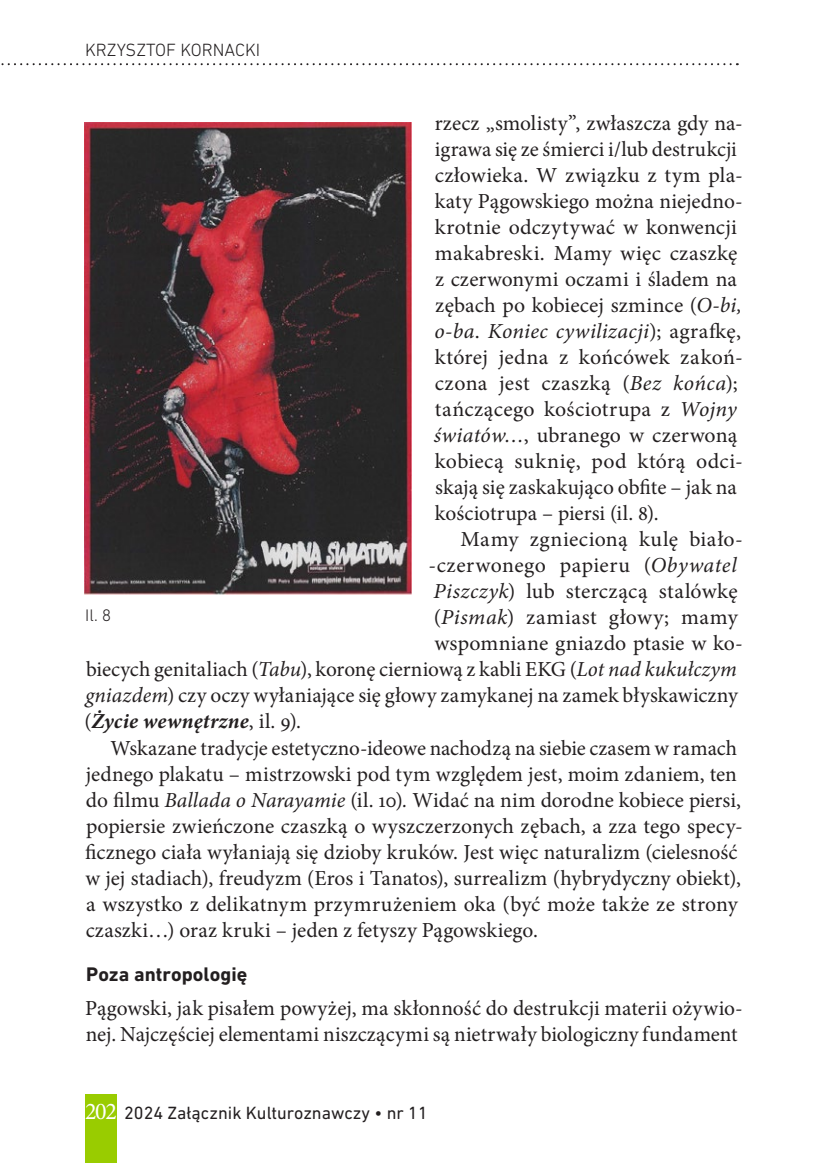
<style>
.page{position:relative;width:823px;height:1163px;background:#fff}
.page>*{position:absolute;margin:0;border:0;box-sizing:border-box;transform-origin:0 0}
.t1{font:21.4px/26px "Minion Pro";letter-spacing:.005em;color:#231f20}
.t2{font:21.4px "Minion Pro";letter-spacing:.03em;color:#231f20}
.t3{font:italic 700 21.4px "Minion Pro";letter-spacing:.01em;color:#231f20}
.t4{font:700 20px "DIN Next LT Pro";letter-spacing:.005em;color:#231f20}
.t5{font:18px "DIN Next LT Pro";color:#231f20}
.t6{font:300 18px "DIN Next LT Pro";color:#231f20}
.t7{font:300 17px "DIN Next LT Pro";color:#231f20}
.s1{font-style:italic}
.s2{font-weight:400;font-style:normal}
.s3{font-family:"Minion Pro";font-size:24px;color:#fff}
</style>
<div class="page">
<div style="left:85px;top:1093px;width:31px;height:69px;background:#9c0"></div>
<svg style="left:1px;top:63px;width:736px;height:2px"></svg>
<img style="left:84px;top:122px;width:327px;height:472px">
<p class="t6" style="left:85px;top:39px;width:176px">KRZYSZTOF KORNACKI</p>
<p class="t1" style="left:433px;top:110px;width:310px">rzecz „smolisty”, zwłaszcza gdy na&shy;igrawa się ze śmierci i/lub destrukcji człowieka. W związku z tym pla&shy;katy Pągowskiego można niejedno&shy;krotnie odczytywać w konwencji makabreski. Mamy więc czaszkę z czerwonymi oczami i śladem na zębach po kobiecej szmince (<span class="s1">O-bi, o-ba</span>. <span class="s1">Koniec cywilizacji</span>); agrafkę, której jedna z końcówek zakoń&shy;czona jest czaszką (<span class="s1">Bez końca</span>); tańczącego kościotrupa z <span class="s1">Wojny światów…</span>, ubranego w czerwoną kobiecą suknię, pod którą odci&shy;skają się zaskakująco obfite – jak na kościotrupa – piersi (il. 8).</p>
<p class="t1" style="left:460px;top:526px;width:284px">Mamy zgniecioną kulę biało-</p>
<p class="t1" style="left:428px;top:552px;width:310px">-czerwonego papieru (<span class="s1">Obywatel</span></p>
<p class="t1" style="left:433px;top:578px;width:305px"><span class="s1">Piszczyk</span>) lub sterczącą stalówkę</p>
<p class="t2" style="left:433px;top:603px;width:305px">(<span class="s1">Pismak</span>) zamiast głowy; mamy</p>
<p class="t1" style="left:434px;top:630px;width:310px">wspomniane gniazdo ptasie w ko-</p>
<p class="t1" style="left:86px;top:656px;width:652px">biecych genitaliach (<span class="s1">Tabu</span>), koronę cierniową z kabli EKG (<span class="s1">Lot nad kukułczym</span></p>
<p class="t1" style="left:85px;top:682px;width:653px"><span class="s1">gniazdem</span>) czy oczy wyłaniające się głowy zamykanej na zamek błyskawiczny</p>
<p class="t3" style="left:85px;top:706px;width:218px"><span class="s2">(</span>Życie wewnętrzne<span class="s2">, il. 9).</span></p>
<p class="t1" style="left:110px;top:734px;width:627px">Wskazane tradycje estetyczno-ideowe nachodzą na siebie czasem w ramach</p>
<p class="t1" style="left:86px;top:760px;width:652px">jednego plakatu – mistrzowski pod tym względem jest, moim zdaniem, ten</p>
<p class="t1" style="left:86px;top:786px;width:656px">do filmu <span class="s1">Ballada o Narayamie</span> (il. 10)<span class="s1">.</span> Widać na nim dorodne kobiece piersi,</p>
<p class="t1" style="left:86px;top:812px;width:658px">popiersie zwieńczone czaszką o wyszczerzonych zębach, a zza tego specy-</p>
<p class="t1" style="left:85px;top:838px;width:653px">ficznego ciała wyłaniają się dzioby kruków. Jest więc naturalizm (cielesność</p>
<p class="t1" style="left:85px;top:864px;width:656px">w jej stadiach), freudyzm (Eros i Tanatos), surrealizm (hybrydyczny obiekt),</p>
<p class="t1" style="left:86px;top:890px;width:652px">a wszystko z delikatnym przymrużeniem oka (być może także ze strony</p>
<p class="t1" style="left:86px;top:916px;width:453px">czaszki…) oraz kruki – jeden z fetyszy Pągowskiego.</p>
<p class="t4" style="left:86px;top:961px;width:163px">Poza antropologię</p>
<p class="t1" style="left:85px;top:994px;width:658px">Pągowski, jak pisałem powyżej, ma skłonność do destrukcji materii ożywio&shy;nej. Najczęściej elementami niszczącymi są nietrwały biologiczny fundament</p>
<p class="t7" style="left:85px;top:605px;width:27px">IL. 8</p>
<p class="t5" style="left:85px;top:1101px;width:344px"><span class="s3">202</span> 2024 Załącznik Kulturoznawczy • nr 11</p>
</div>
